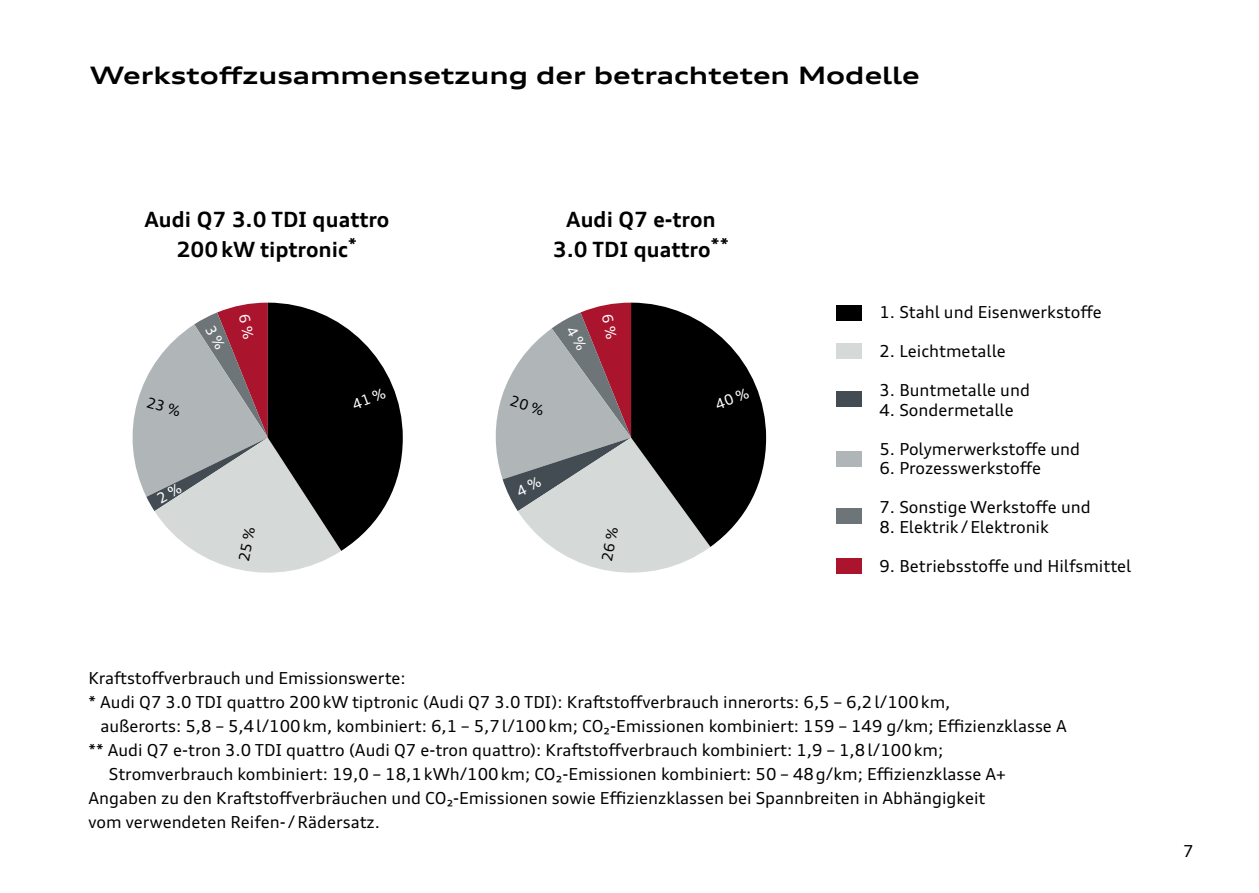
<style>
.page{position:relative;width:1259px;height:893px;background:#fff}
.page>*{position:absolute;margin:0;border:0;box-sizing:border-box;transform-origin:0 0}
.t1{font:700 expanded 24px "Audi Type";color:#000}
.t2{font:700 21px/30px "Audi Type";color:#000;text-align:center}
.t3{font:16.5px "Audi Type";color:#000}
</style>
<div class="page">
<div style="left:836px;top:305px;width:26px;height:15px;background:#000"></div>
<div style="left:836px;top:344px;width:26px;height:15px;background:#d5d9d8"></div>
<div style="left:836px;top:392px;width:26px;height:15px;background:#434c53"></div>
<div style="left:836px;top:451px;width:26px;height:15px;background:#b0b6b8"></div>
<div style="left:836px;top:509px;width:26px;height:15px;background:#6d7579"></div>
<div style="left:836px;top:558px;width:26px;height:15px;background:#aa142d"></div>
<svg style="left:496px;top:303px;width:270px;height:270px"></svg>
<svg style="left:133px;top:303px;width:270px;height:270px"></svg>
<h1 class="t1" style="left:90px;top:60px;width:831px">Werkstoffzusammensetzung der betrachteten Modelle</h1>
<p class="t2" style="left:144px;top:205px;width:246px">Audi Q7 3.0 TDI quattro<br>200kW tiptronic<sup>*</sup></p>
<p class="t2" style="left:553px;top:205px;width:178px">Audi Q7 e-tron<br>3.0 TDI quattro<sup>**</sup></p>
<p class="t3" style="left:879px;top:302px;width:224px">1. Stahl und Eisenwerkstoffe</p>
<p class="t3" style="left:879px;top:341px;width:128px">2. Leichtmetalle</p>
<p class="t3" style="left:879px;top:380px;width:152px">3. Buntmetalle und</p>
<p class="t3" style="left:879px;top:399px;width:136px">4. Sondermetalle</p>
<p class="t3" style="left:879px;top:438px;width:202px">5. Polymerwerkstoffe und</p>
<p class="t3" style="left:879px;top:458px;width:163px">6. Prozesswerkstoffe</p>
<p class="t3" style="left:879px;top:497px;width:213px">7. Sonstige Werkstoffe und</p>
<p class="t3" style="left:879px;top:516px;width:171px">8. Elektrik/Elektronik</p>
<p class="t3" style="left:879px;top:555px;width:253px">9. Betriebsstoffe und Hilfsmittel</p>
<p class="t3" style="left:88px;top:667px;width:319px">Kraftstoffverbrauch und Emissionswerte:</p>
<p class="t3" style="left:88px;top:691px;width:863px">* Audi Q7 3.0 TDI quattro 200kW tiptronic (Audi Q7 3.0 TDI): Kraftstoffverbrauch innerorts: 6,5 – 6,2l/100km,</p>
<p class="t3" style="left:100px;top:715px;width:968px">außerorts: 5,8 – 5,4l/100km, kombiniert: 6,1 – 5,7l/100km; CO₂-Emissionen kombiniert: 159 – 149 g/km; Effizienzklasse A</p>
<p class="t3" style="left:88px;top:739px;width:856px">** Audi Q7 e-tron 3.0 TDI quattro (Audi Q7 e-tron quattro): Kraftstoffverbrauch kombiniert: 1,9 – 1,8l/100km;</p>
<p class="t3" style="left:109px;top:763px;width:898px">Stromverbrauch kombiniert: 19,0 – 18,1kWh/100km; CO₂-Emissionen kombiniert: 50 – 48g/km; Effizienzklasse A+</p>
<p class="t3" style="left:88px;top:787px;width:898px">Angaben zu den Kraftstoffverbräuchen und CO₂-Emissionen sowie Effizienzklassen bei Spannbreiten in Abhängigkeit</p>
<p class="t3" style="left:88px;top:811px;width:293px">vom verwendeten Reifen- /Rädersatz.</p>
<p class="t3" style="left:1183px;top:841px;width:12px">7</p>
</div>
